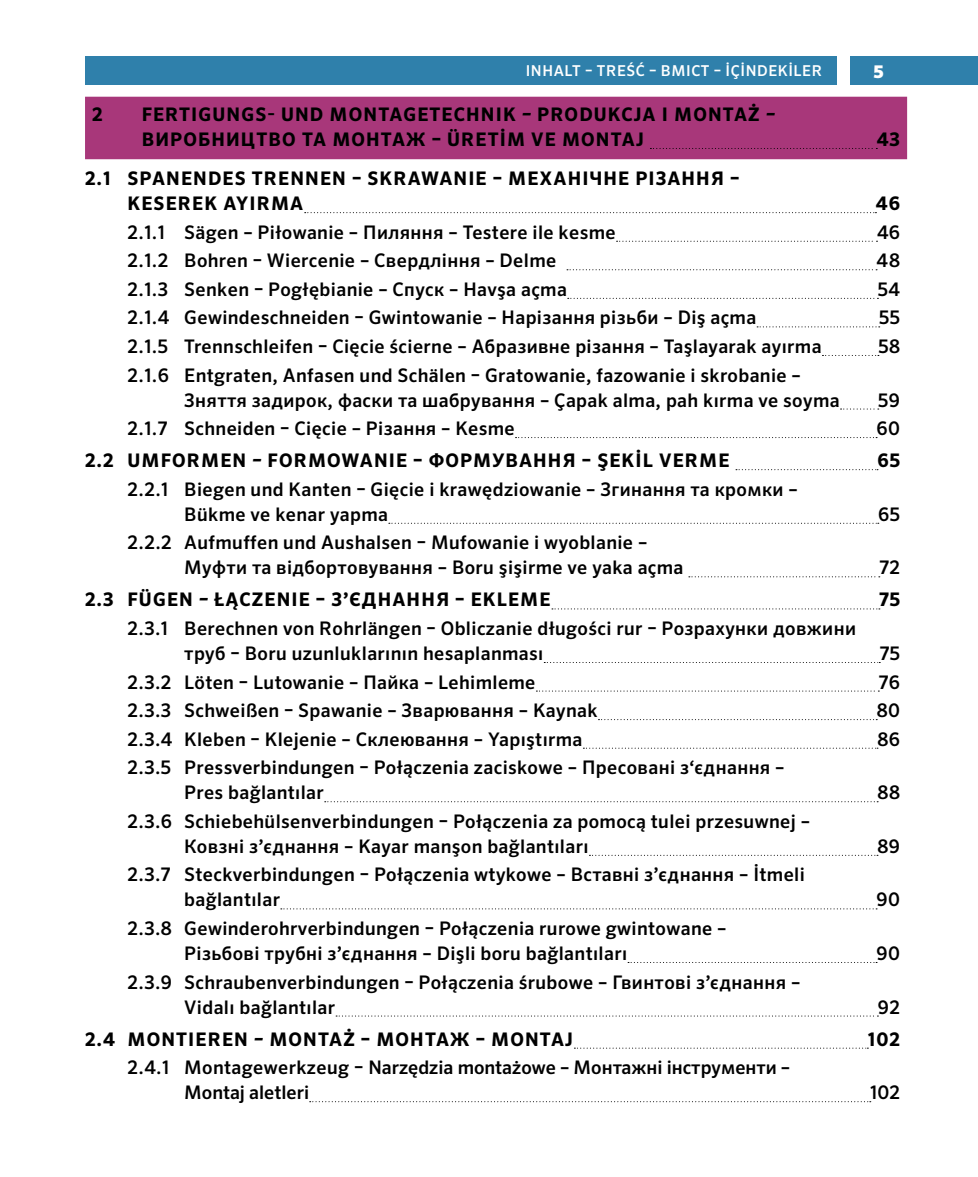
<style>
.page{position:relative;width:978px;height:1177px;background:#fff}
.page>*{position:absolute;margin:0;border:0;box-sizing:border-box;transform-origin:0 0}
.t1{font:500 18.75px/25px "Sero Pro";letter-spacing:.02em;color:#000}
.t2{font:700 18.75px/25px "Sero Pro";letter-spacing:.06em;color:#000}
.t3{font:500 18.75px/25px "Sero Pro";color:#000}
.t4{font:900 17.5px "Sero Pro";color:#fff}
.t5{font:500 15px "Sero Pro";letter-spacing:.04em;color:#fff}
.s1{font-style:italic}
</style>
<div class="page">
<div style="left:850px;top:57px;width:128px;height:28px;background:#2f80ab"></div>
<div style="left:85px;top:57px;width:751px;height:28px;background:#2f80ab"></div>
<div style="left:85px;top:97px;width:822px;height:62px;background:#a8377a"></div>
<svg style="left:650px;top:148px;width:227px;height:1px"></svg>
<svg style="left:305px;top:212px;width:571px;height:1px"></svg>
<svg style="left:617px;top:241px;width:260px;height:1px"></svg>
<svg style="left:567px;top:269px;width:310px;height:1px"></svg>
<svg style="left:568px;top:298px;width:310px;height:1px"></svg>
<svg style="left:757px;top:326px;width:123px;height:1px"></svg>
<svg style="left:822px;top:355px;width:57px;height:1px"></svg>
<svg style="left:841px;top:408px;width:38px;height:1px"></svg>
<svg style="left:516px;top:437px;width:361px;height:1px"></svg>
<svg style="left:736px;top:469px;width:142px;height:1px"></svg>
<svg style="left:389px;top:522px;width:490px;height:1px"></svg>
<svg style="left:689px;top:576px;width:191px;height:1px"></svg>
<svg style="left:552px;top:608px;width:328px;height:1px"></svg>
<svg style="left:544px;top:662px;width:336px;height:1px"></svg>
<svg style="left:536px;top:690px;width:343px;height:1px"></svg>
<svg style="left:598px;top:719px;width:279px;height:1px"></svg>
<svg style="left:583px;top:747px;width:295px;height:1px"></svg>
<svg style="left:325px;top:801px;width:553px;height:1px"></svg>
<svg style="left:589px;top:854px;width:289px;height:1px"></svg>
<svg style="left:281px;top:908px;width:596px;height:1px"></svg>
<svg style="left:336px;top:1015px;width:542px;height:1px"></svg>
<svg style="left:574px;top:1047px;width:294px;height:1px"></svg>
<svg style="left:310px;top:1101px;width:561px;height:1px"></svg>
<p class="t5" style="left:526px;top:62px;width:298px">INHALT – TREŚĆ – ВМІСТ – İÇİNDEKİLER</p>
<p class="t2" style="left:92px;top:102px;width:12px">2</p>
<p class="t2" style="left:142px;top:102px;width:635px">FERTIGUNGS- UND MONTAGETECHNIK <span class="s1">–</span> PRODUKCJA I MONTAŻ <span class="s1">–<br></span>ВИРОБНИЦТВО ТА МОНТАЖ – ÜRETİM VE MONTAJ</p>
<p class="t2" style="left:128px;top:166px;width:614px;text-indent:-43px">2.1 SPANENDES TRENNEN – SKRAWANIE – МЕХАНІЧНЕ РІЗАННЯ –<br>KESEREK AYIRMA</p>
<p class="t4" style="left:874px;top:61px;width:11px">5</p>
<p class="t2" style="left:877px;top:127px;width:25px">43</p>
<p class="t2" style="left:876px;top:191px;width:26px">46</p>
<p class="t1" style="left:128px;top:219px;width:490px">2.1.1 Sägen – Piłowanie – Пиляння – Testere ile kesme</p>
<p class="t1" style="left:877px;top:219px;width:25px">46</p>
<p class="t1" style="left:128px;top:248px;width:430px">2.1.2 Bohren – Wiercenie – Свердління – Delme</p>
<p class="t1" style="left:877px;top:248px;width:25px">48</p>
<p class="t1" style="left:128px;top:277px;width:441px">2.1.3 Senken – Pogłębianie – Спуск – Havşa açma</p>
<p class="t1" style="left:878px;top:277px;width:24px">54</p>
<p class="t1" style="left:128px;top:305px;width:630px">2.1.4 Gewindeschneiden – Gwintowanie – Нарізання різьби – Diş açma</p>
<p class="t1" style="left:879px;top:305px;width:22px">55</p>
<p class="t1" style="left:128px;top:334px;width:696px">2.1.5 Trennschleifen – Cięcie ścierne – Абразивне різання – Taşlayarak ayırma</p>
<p class="t1" style="left:878px;top:334px;width:23px">58</p>
<p class="t1" style="left:184px;top:362px;width:657px;text-indent:-57px">2.1.6 Entgraten, Anfasen und Schälen – Gratowanie, fazowanie i skrobanie –<br>Зняття задирок, фаски та шабрування – Çapak alma, pah kırma ve soyma</p>
<p class="t1" style="left:878px;top:387px;width:23px">59</p>
<p class="t1" style="left:128px;top:416px;width:389px">2.1.7 Schneiden – Cięcie – Різання – Kesme</p>
<p class="t1" style="left:877px;top:416px;width:25px">60</p>
<p class="t2" style="left:85px;top:448px;width:646px">2.2 UMFORMEN <span class="s1">–</span> FORMOWANIE – ФОРМУВАННЯ – ŞEKİL VERME</p>
<p class="t2" style="left:877px;top:448px;width:24px">65</p>
<p class="t1" style="left:184px;top:476px;width:615px;text-indent:-57px">2.2.1 Biegen und Kanten – Gięcie i krawędziowanie – Згинання та кромки –<br>Bükme ve kenar yapma</p>
<p class="t1" style="left:878px;top:501px;width:23px">65</p>
<p class="t1" style="left:184px;top:530px;width:501px;text-indent:-57px">2.2.2 Aufmuffen und Aushalsen – Mufowanie i wyoblanie –<br>Муфти та відбортовування – Boru şişirme ve yaka açma</p>
<p class="t1" style="left:879px;top:555px;width:22px">72</p>
<p class="t2" style="left:85px;top:587px;width:467px">2.3 FÜGEN <span class="s1">–</span> ŁĄCZENIE – З’ЄДНАННЯ – EKLEME</p>
<p class="t2" style="left:879px;top:587px;width:22px">75</p>
<p class="t1" style="left:184px;top:616px;width:673px;text-indent:-57px">2.3.1 Berechnen von Rohrlängen – Obliczanie długości rur – Розрахунки довжини труб – Boru uzunluklarının hesaplanması</p>
<p class="t1" style="left:880px;top:641px;width:22px">75</p>
<p class="t1" style="left:128px;top:669px;width:409px">2.3.2 Löten – Lutowanie – Пайка – Lehimleme</p>
<p class="t1" style="left:879px;top:669px;width:23px">76</p>
<p class="t1" style="left:128px;top:698px;width:472px">2.3.3 Schweißen – Spawanie – Зварювання – Kaynak</p>
<p class="t1" style="left:877px;top:698px;width:25px">80</p>
<p class="t1" style="left:128px;top:726px;width:456px">2.3.4 Kleben – Klejenie – Склеювання – Yapıştırma</p>
<p class="t1" style="left:877px;top:726px;width:24px">86</p>
<p class="t1" style="left:184px;top:755px;width:602px;text-indent:-57px">2.3.5 Pressverbindungen – Połączenia zaciskowe – Пресовані з‘єднання –<br>Pres bağlantılar</p>
<p class="t1" style="left:878px;top:780px;width:24px">88</p>
<p class="t1" style="left:184px;top:808px;width:627px;text-indent:-57px">2.3.6 Schiebehülsenverbindungen – Połączenia za pomocą tulei przesuwnej –<br>Ковзні з’єднання – Kayar manşon bağlantıları</p>
<p class="t1" style="left:184px;top:862px;width:622px;text-indent:-57px">2.3.7 Steckverbindungen – Połączenia wtykowe – Вставні з’єднання – İtmeli bağlantılar</p>
<p class="t1" style="left:184px;top:915px;width:544px;text-indent:-57px">2.3.8 Gewinderohrverbindungen – Połączenia rurowe gwintowane –<br>Різьбові трубні з’єднання – Dişli boru bağlantıları</p>
<p class="t1" style="left:184px;top:969px;width:618px;text-indent:-57px">2.3.9 Schraubenverbindungen – Połączenia śrubowe – Гвинтові з’єднання –<br>Vidalı bağlantılar</p>
<p class="t1" style="left:877px;top:833px;width:24px">89</p>
<p class="t1" style="left:877px;top:887px;width:25px">90</p>
<p class="t1" style="left:877px;top:940px;width:25px">90</p>
<p class="t1" style="left:878px;top:994px;width:24px">92</p>
<p class="t2" style="left:85px;top:1026px;width:489px">2.4 MONTIEREN <span class="s1">–</span> MONTAŻ – МОНТАЖ – MONTAJ</p>
<p class="t2" style="left:868px;top:1026px;width:34px">102</p>
<p class="t3" style="left:184px;top:1055px;width:608px;text-indent:-57px">2.4.1 Montagewerkzeug – Narzędzia montażowe – Монтажні інструменти –<br>Montaj aletleri</p>
<p class="t1" style="left:870px;top:1080px;width:31px">102</p>
</div>
